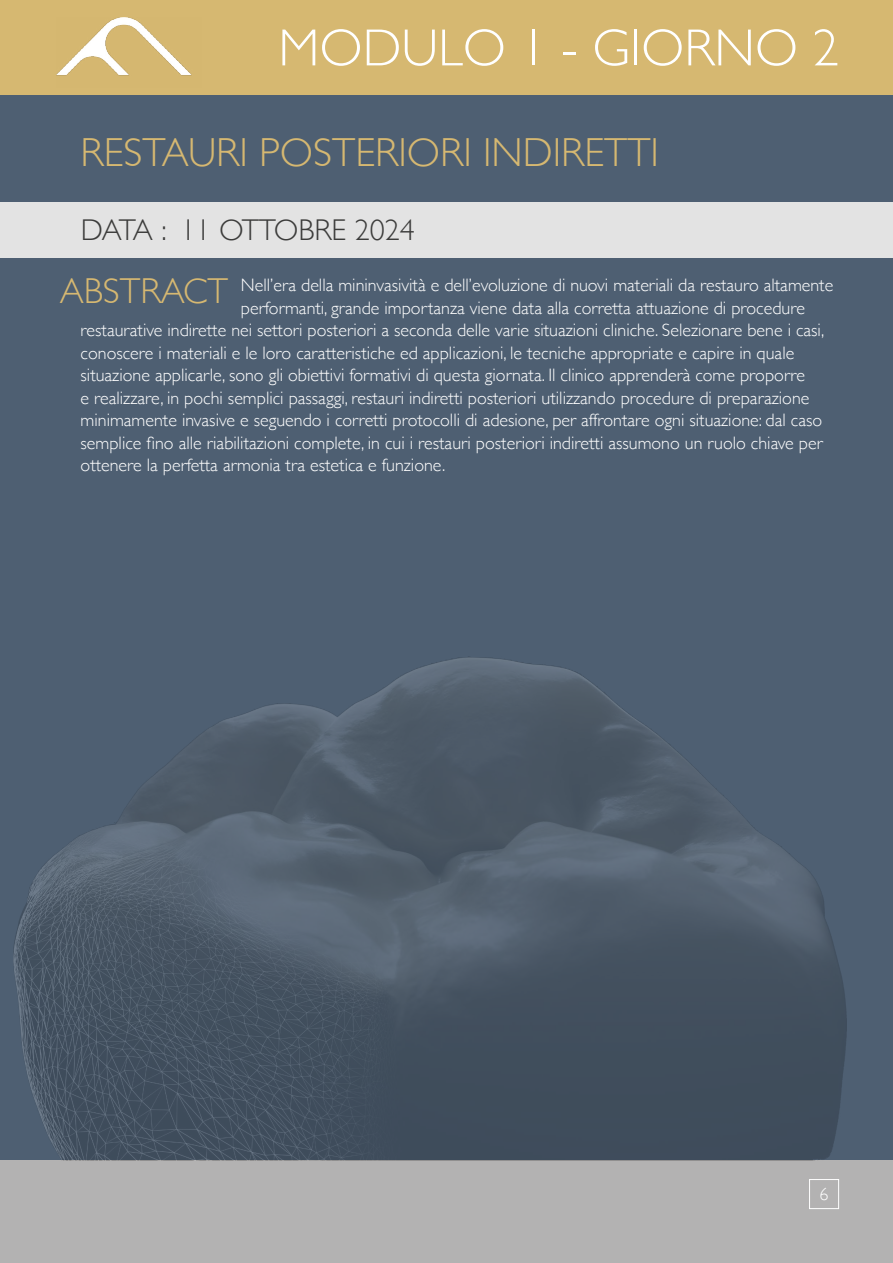
<style>
.page{position:relative;width:893px;height:1263px;background:#4e5f72}
.page>*{position:absolute;margin:0;border:0;box-sizing:border-box;transform-origin:0 0}
.t1{font:300 52.5px "Gill Sans";color:#fff}
.t2{font:300 40.5px "Gill Sans";color:#d6b871}
.t3{font:300 30px "Gill Sans";color:#3c3c3b}
.t4{font:300 18px "Gill Sans";color:#fff}
.s1{font-size:36px;color:#d6b871}
</style>
<div class="page">
<div style="left:0;top:1160px;width:893px;height:103px;background:#b3b2b2"></div>
<div style="left:0;top:0;width:893px;height:94px;background:#d6b871"></div>
<div style="left:809px;top:1179px;width:30px;height:30px;border:1px solid #fff"></div>
<div style="left:0;top:202px;width:893px;height:56px;background:#e3e3e3"></div>
<img style="left:56px;top:18px;width:136px;height:58px">
<img style="left:14px;top:657px;width:832px;height:503px">
<h1 class="t1" style="left:278px;top:7px;width:562px">MODULO 1 - GIORNO 2</h1>
<h2 class="t2" style="left:81px;top:121px;width:580px">RESTAURI POSTERIORI INDIRETTI</h2>
<h3 class="t3" style="left:81px;top:207px;width:335px">DATA : 11 OTTOBRE 2024</h3>
<p class="t4" style="left:60px;top:271px;width:775px"><span class="s1">ABSTRACT</span> Nell’era della mininvasività e dell’evoluzione di nuovi materiali da restauro altamente</p>
<p class="t4" style="left:241px;top:294px;width:566px">performanti, grande importanza viene data alla corretta attuazione di procedure</p>
<p class="t4" style="left:81px;top:316px;width:745px">restaurative indirette nei settori posteriori a seconda delle varie situazioni cliniche. Selezionare bene i casi,</p>
<p class="t4" style="left:81px;top:339px;width:715px">conoscere i materiali e le loro caratteristiche ed applicazioni, le tecniche appropriate e capire in quale</p>
<p class="t4" style="left:81px;top:361px;width:726px">situazione applicarle, sono gli obiettivi formativi di questa giornata. Il clinico apprenderà come proporre</p>
<p class="t4" style="left:81px;top:384px;width:730px">e realizzare, in pochi semplici passaggi, restauri indiretti posteriori utilizzando procedure di preparazione</p>
<p class="t4" style="left:81px;top:406px;width:743px">minimamente invasive e seguendo i corretti protocolli di adesione, per affrontare ogni situazione: dal caso</p>
<p class="t4" style="left:81px;top:429px;width:744px">semplice fino alle riabilitazioni complete, in cui i restauri posteriori indiretti assumono un ruolo chiave per</p>
<p class="t4" style="left:81px;top:451px;width:366px">ottenere la perfetta armonia tra estetica e funzione.</p>
<p class="t4" style="left:820px;top:1180px;width:10px">6</p>
</div>
